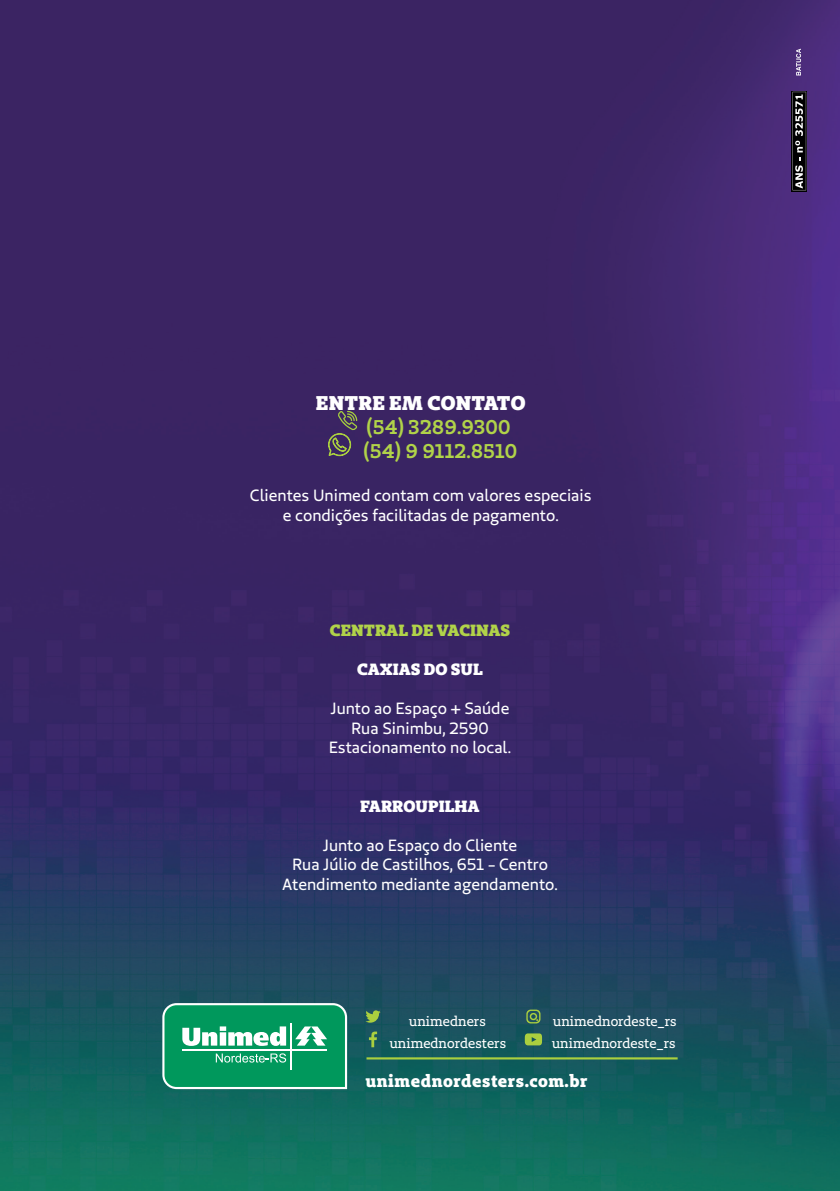
<style>
.page{position:relative;width:840px;height:1191px;background:#fff}
.page>*{position:absolute;margin:0;border:0;box-sizing:border-box;transform-origin:0 0}
.t1{font:700 19.8px/23.8px "Unimed Slab 2020 Semi";color:#b1d349}
.t2{font:19.8px "Unimed Slab 2020 Black";letter-spacing:.01em;color:#fff}
.t3{font:700 17.4px "Unimed Slab 2020 Extra";letter-spacing:.03em;color:#fff}
.t4{font:16.2px/19.4px "Unimed Sans 2020 Regular";color:#fff;text-align:center}
.t5{font:16.2px "Unimed Slab 2020 Black";color:#fff}
.t6{font:16.2px "Unimed Slab 2020 Black";color:#b1d349}
.t7{font:13.8px "Unimed Slab 2020 Regular";color:#fff}
</style>
<div class="page">
<img style="left:0;top:0;width:839px;height:1191px">
<svg style="left:795px;top:49px;width:5px;height:26px"></svg>
<svg style="left:791px;top:91px;width:15px;height:100px"></svg>
<svg style="left:792px;top:92px;width:13px;height:98px"></svg>
<svg style="left:328px;top:411px;width:29px;height:45px"></svg>
<svg style="left:162px;top:1003px;width:185px;height:86px"></svg>
<svg style="left:524px;top:1033px;width:17px;height:12px"></svg>
<svg style="left:369px;top:1031px;width:8px;height:16px"></svg>
<svg style="left:526px;top:1009px;width:14px;height:14px"></svg>
<svg style="left:365px;top:1010px;width:15px;height:12px"></svg>
<hr style="left:366px;top:1057px;width:311px;height:2px;background:#aacf3f">
<p class="t2" style="left:316px;top:390px;width:211px">ENTRE EM CONTATO</p>
<p class="t1" style="left:363px;top:415px;width:155px">(54) 3289.9300 (54) 9 9112.8510</p>
<p class="t4" style="left:250px;top:485px;width:343px">Clientes Unimed contam com valores especiais e condições facilitadas de pagamento.</p>
<p class="t6" style="left:330px;top:619px;width:182px">CENTRAL DE VACINAS</p>
<p class="t5" style="left:357px;top:658px;width:127px">CAXIAS DO SUL</p>
<p class="t4" style="left:328px;top:698px;width:184px">Junto ao Espaço + Saúde<br>Rua Sinimbu, 2590<br>Estacionamento no local.</p>
<p class="t5" style="left:360px;top:795px;width:121px">FARROUPILHA</p>
<p class="t4" style="left:282px;top:835px;width:277px">Junto ao Espaço do Cliente<br>Rua Júlio de Castilhos, 651 - Centro<br>Atendimento mediante agendamento.</p>
<p class="t7" style="left:408px;top:1012px;width:78px">unimedners</p>
<p class="t7" style="left:552px;top:1012px;width:125px">unimednordeste_rs</p>
<p class="t7" style="left:389px;top:1034px;width:118px">unimednordesters</p>
<p class="t7" style="left:551px;top:1034px;width:125px">unimednordeste_rs</p>
<p class="t3" style="left:365px;top:1069px;width:223px">unimednordesters.com.br</p>
</div>
